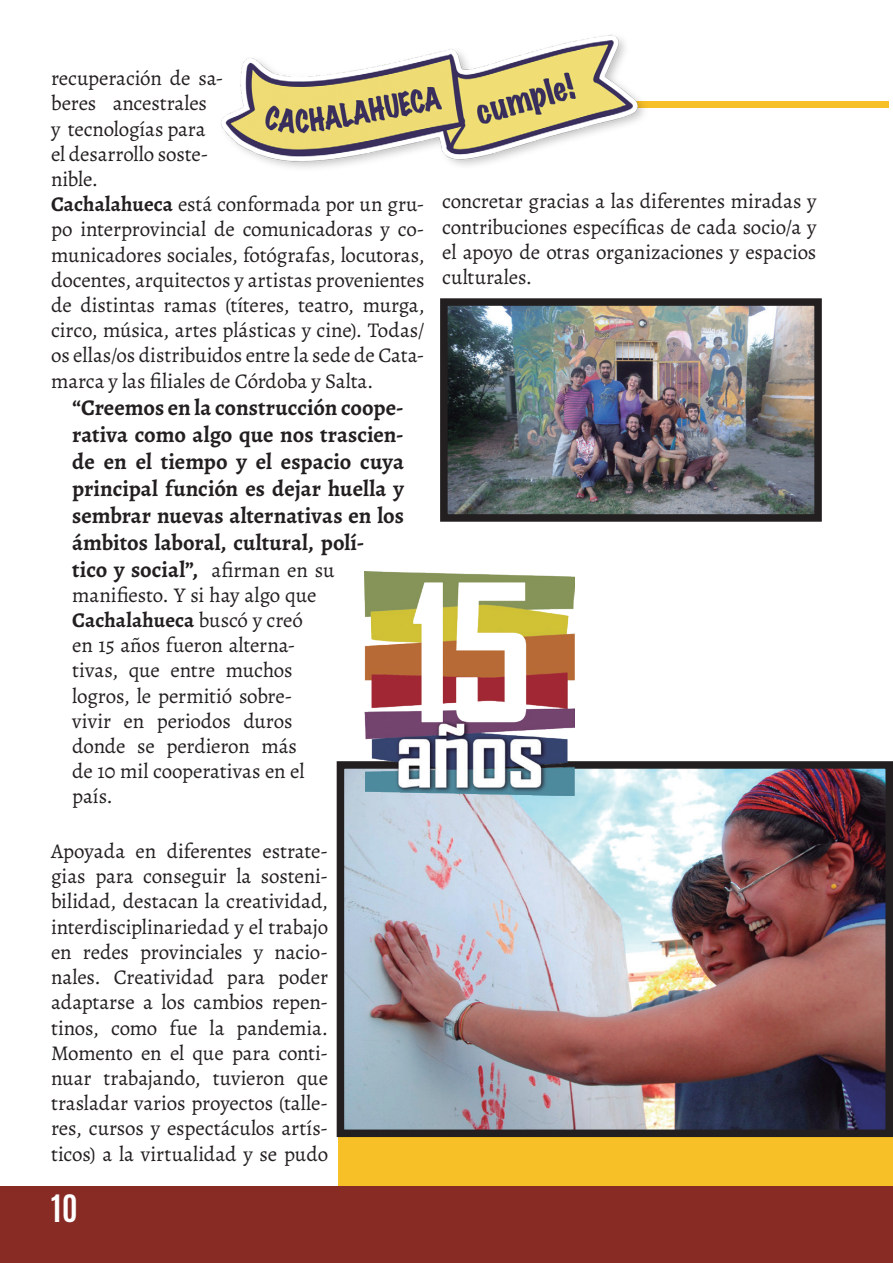
<style>
.page{position:relative;width:893px;height:1263px;background:#fff}
.page>*{position:absolute;margin:0;border:0;box-sizing:border-box;transform-origin:0 0}
.t1{font:700 31.5px "Antonio";color:#fff}
.Contenido_destacado{font:700 22.5px/27px "Alegreya";color:#231f20}
.Contenido{font:21px/25.2px "Alegreya";letter-spacing:-.005em;color:#231f20;text-align:justify}
.Contenido_destacado-2{font:21px/25.2px "Alegreya";letter-spacing:-.005em;color:#231f20}
.s1{font-weight:700}
.s2{font-weight:400;font-size:21px}
</style>
<div class="page">
<img style="left:449px;top:307px;width:364px;height:206px">
<div style="left:440px;top:298px;width:382px;height:224px;border:8px solid #231f20"></div>
<div style="left:339px;top:1082px;width:554px;height:133px;background:#f7c026"></div>
<div style="left:0;top:1186px;width:893px;height:77px;background:#882b25"></div>
<div style="left:285px;top:101px;width:604px;height:7px;background:#f7c026"></div>
<img style="left:221px;top:34px;width:423px;height:134px">
<img style="left:346px;top:770px;width:538px;height:358px">
<div style="left:337px;top:761px;width:556px;height:376px;border:8px solid #231f20"></div>
<img style="left:364px;top:571px;width:211px;height:225px">
<p class="Contenido" style="left:51px;top:65px;width:174px;text-align:left">recuperación de sa&shy;beres ancestrales<br>y tecnologías para el desarrollo soste&shy;nible.</p>
<p class="Contenido" style="left:51px;top:191px;width:375px"><span class="s1">Cachalahueca</span> está conformada por un gru&shy;po interprovincial de comunicadoras y co&shy;municadores sociales, fotógrafas, locutoras, docentes, arquitectos y artistas provenientes de distintas ramas (títeres, teatro, murga, circo, música, artes plásticas y cine). Todas/ os ellas/os distribuidos entre la sede de Cata&shy;marca y las filiales de Córdoba y Salta.</p>
<p class="Contenido_destacado" style="left:72px;top:393px;width:333px">“Creemos en la construcción coope&shy;rativa como algo que nos trascien&shy;de en el tiempo y el espacio cuya principal función es dejar huella y sembrar nuevas alternativas en los ámbitos laboral, cultural, polí&shy;tico y social”, <span class="s2">afirman en su</span></p>
<p class="Contenido_destacado-2" style="left:72px;top:582px;width:246px">manifiesto. Y si hay algo que<br><span class="s1">Cachalahueca</span> buscó y creó en 15 años fueron alterna&shy;tivas, que entre muchos logros, le permitió sobre&shy;vivir en periodos duros donde se perdieron más de 10 mil cooperativas en el país.</p>
<p class="Contenido" style="left:51px;top:838px;width:279px">Apoyada en diferentes estrate&shy;gias para conseguir la sosteni&shy;bilidad, destacan la creatividad, interdisciplinariedad y el trabajo en redes provinciales y nacio&shy;nales. Creatividad para poder adaptarse a los cambios repen&shy;tinos, como fue la pandemia.<br>Momento en el que para conti&shy;nuar trabajando, tuvieron que trasladar varios proyectos (talle&shy;res, cursos y espectáculos artís&shy;ticos) a la virtualidad y se pudo</p>
<h1 class="t1" style="left:51px;top:1185px;width:28px">10</h1>
<p class="Contenido" style="left:442px;top:189px;width:376px">concretar gracias a las diferentes miradas y contribuciones específicas de cada socio/a y el apoyo de otras organizaciones y espacios culturales.</p>
</div>
